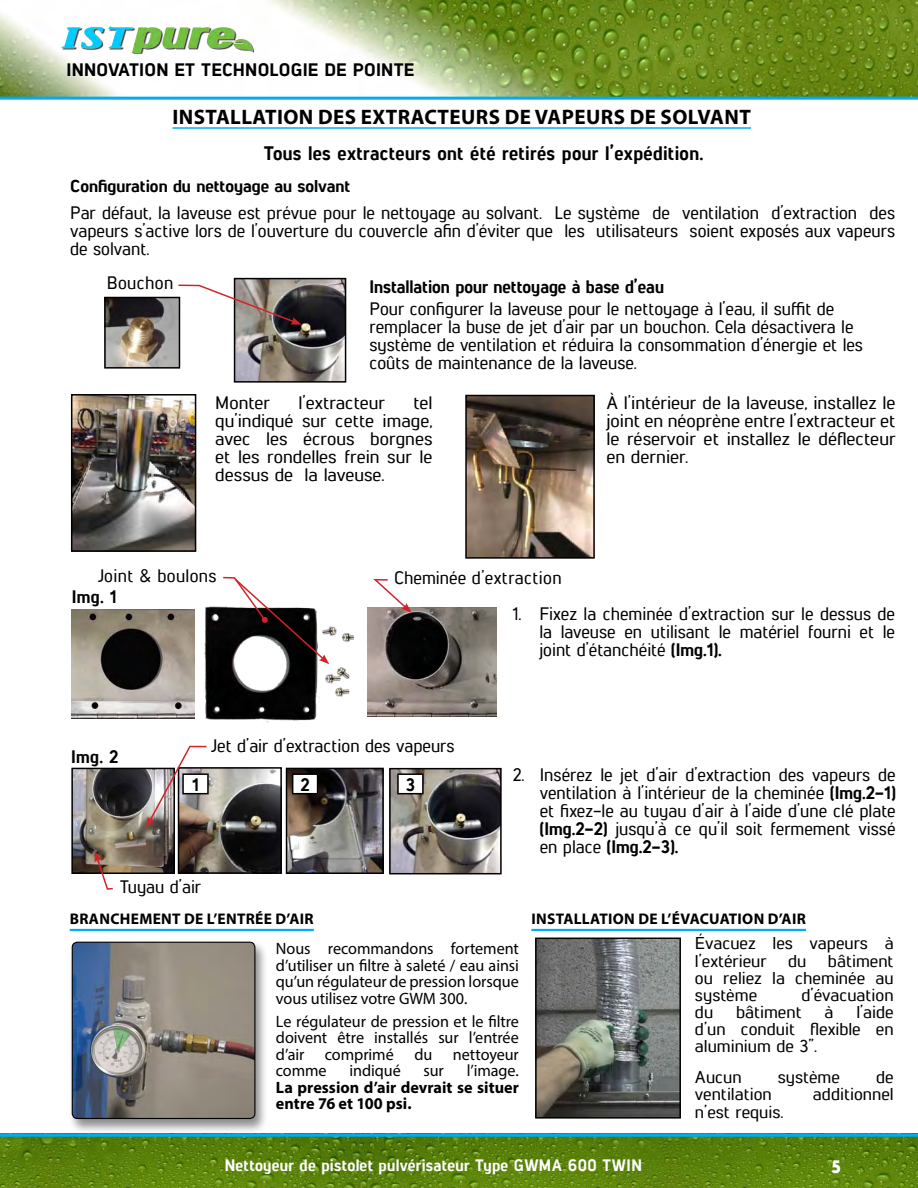
<style>
.page{position:relative;width:918px;height:1188px;background:#fff}
.page>*{position:absolute;margin:0;border:0;box-sizing:border-box;transform-origin:0 0}
.t1{font:700 21px "Myriad Pro";letter-spacing:.02em;color:#000}
.t2{font:19.5px "Lintel Regular 6";color:#000}
.t3{font:18px/18px "Lintel Regular 5";color:#000;text-align:justify}
.t4{font:18px/18px "Lintel Regular 5";color:#000;text-align:justify;scale:1.06 1}
.t5{font:18px/18px "Lintel Regular 5";color:#000;text-align:justify;scale:1.05 1}
.t6{font:18px "Lintel Regular 6";letter-spacing:.01em;color:#000}
.t7{font:18px "Lintel Regular 6";letter-spacing:.01em;color:#000;scale:1.05 1}
.t8{font:18px "Lintel Regular 5";letter-spacing:.02em;color:#000}
.t9{font:18px "Lintel Regular 3";color:#fff}
.t10{font:17.1px/17.1px "Lintel Regular 5";color:#000;text-align:justify;scale:1.05 1}
.t11{font:17.1px "Lintel Regular 6";color:#000;scale:1.05 1}
.t12{font:16.5px/16.5px "Myriad Pro";letter-spacing:-.005em;color:#000;text-align:justify}
.t13{font:16.5px "Lintel Regular 6";letter-spacing:.02em;color:#fff}
.t14{font:700 16.5px/16.5px "Myriad Pro";letter-spacing:.005em;color:#000}
.t15{font:700 15.45px "Myriad Pro";letter-spacing:.02em;color:#000}
.s1{font-family:"Lintel Regular 6"}
.s2{font-family:"Lintel Regular 5"}
</style>
<div class="page">
<img style="left:0;top:0;width:918px;height:97px">
<div style="left:63px;top:28px;width:191px;height:26px;background:#fefefe"></div>
<img style="left:62px;top:27px;width:191px;height:25px">
<img style="left:0;top:1137px;width:918px;height:51px">
<hr style="left:0;top:97px;width:918px;height:3px;background:#00aeef">
<hr style="left:0;top:1134px;width:918px;height:3px;background:#00aeef">
<hr style="left:173px;top:127px;width:578px;height:2px;background:#00aeef">
<img style="left:392px;top:771px;width:107px;height:100px">
<div style="left:389px;top:768px;width:113px;height:106px;border:2px solid #000"></div>
<img style="left:74px;top:771px;width:98px;height:100px">
<div style="left:71px;top:768px;width:104px;height:106px;border:2px solid #000"></div>
<img style="left:181px;top:770px;width:98px;height:101px">
<div style="left:178px;top:767px;width:104px;height:107px;border:2px solid #000"></div>
<img style="left:289px;top:771px;width:92px;height:100px">
<div style="left:286px;top:768px;width:98px;height:106px;border:2px solid #000"></div>
<div style="left:182px;top:773px;width:27px;height:21px;border:2px solid #000"></div>
<div style="left:293px;top:774px;width:25px;height:20px;background:#fff"></div>
<div style="left:292px;top:773px;width:26px;height:21px;border:2px solid #000"></div>
<div style="left:398px;top:774px;width:25px;height:20px;background:#fff"></div>
<div style="left:397px;top:773px;width:27px;height:21px;border:2px solid #000"></div>
<img style="left:146px;top:745px;width:62px;height:83px">
<svg style="left:95px;top:851px;width:19px;height:39px"></svg>
<img style="left:368px;top:608px;width:128px;height:109px">
<img style="left:193px;top:606px;width:161px;height:117px">
<img style="left:72px;top:610px;width:122px;height:109px">
<svg style="left:222px;top:576px;width:107px;height:88px"></svg>
<svg style="left:371px;top:579px;width:41px;height:34px"></svg>
<img style="left:237px;top:281px;width:106px;height:99px">
<div style="left:234px;top:278px;width:112px;height:105px;border:2px solid #000"></div>
<svg style="left:177px;top:284px;width:125px;height:41px"></svg>
<img style="left:107px;top:300px;width:70px;height:66px">
<div style="left:104px;top:297px;width:76px;height:72px;border:2px solid #000"></div>
<hr style="left:70px;top:929px;width:244px;height:2px;background:#00aeef">
<hr style="left:531px;top:929px;width:275px;height:2px;background:#00aeef">
<div style="left:68px;top:940px;width:201px;height:194px;background:#8a8c8e;opacity:.97"></div>
<svg style="left:72px;top:942px;width:183px;height:176px;background:#828181"></svg>
<img style="left:74px;top:397px;width:119px;height:152px">
<div style="left:71px;top:394px;width:125px;height:158px;border:2px solid #000"></div>
<img style="left:468px;top:398px;width:124px;height:158px">
<div style="left:465px;top:395px;width:130px;height:164px;border:2px solid #000"></div>
<img style="left:538px;top:941px;width:140px;height:175px">
<div style="left:535px;top:938px;width:146px;height:181px;border:2px solid #000"></div>
<p class="t7" style="left:67px;top:57px;width:333px">Innovation et technologie de pointe</p>
<p class="t1" style="left:173px;top:103px;width:576px">INSTALLATION DES EXTRACTEURS DE VAPEURS DE SOLVANT</p>
<p class="t2" style="left:264px;top:139px;width:441px">Tous les extracteurs ont été retirés pour l’expédition.</p>
<p class="t11" style="left:70px;top:174px;width:268px">Configuration du nettoyage au solvant</p>
<p class="t3" style="left:70px;top:203px;width:827px">Par défaut, la laveuse est prévue pour le nettoyage au solvant. Le système de ventilation d’extraction des vapeurs s’active lors de l’ouverture du couvercle afin d’éviter que les utilisateurs soient exposés aux vapeurs de solvant.</p>
<p class="t3" style="left:107px;top:273px;width:68px">Bouchon</p>
<p class="t6" style="left:369px;top:274px;width:296px">Installation pour nettoyage à base d’eau</p>
<p class="t3" style="left:369px;top:299px;width:495px;text-align:left">Pour configurer la laveuse pour le nettoyage à l’eau, il suffit de remplacer la buse de jet d’air par un bouchon. Cela désactivera le système de ventilation et réduira la consommation d’énergie et les coûts de maintenance de la laveuse.</p>
<p class="t5" style="left:215px;top:392px;width:208px;text-indent:198px">tel qu’indiqué sur cette image, avec les écrous borgnes et les rondelles frein sur le dessus de la laveuse.</p>
<p class="t4" style="left:606px;top:392px;width:274px">À l’intérieur de la laveuse, installez le joint en néoprène entre l’extracteur et le réservoir et installez le déflecteur en dernier.</p>
<p class="t5" style="left:215px;top:392px;width:54px">Monter</p>
<p class="t5" style="left:299px;top:392px;width:84px">l’extracteur</p>
<p class="t8" style="left:98px;top:564px;width:121px">Joint &amp; boulons</p>
<p class="t3" style="left:394px;top:568px;width:169px">Cheminée d’extraction</p>
<p class="t6" style="left:72px;top:584px;width:47px">Img. 1</p>
<p class="t6" style="left:71px;top:743px;width:49px">Img. 2</p>
<p class="t3" style="left:211px;top:735px;width:245px">Jet d’air d’extraction des vapeurs</p>
<p class="t6" style="left:192px;top:772px;width:8px">1</p>
<p class="t6" style="left:301px;top:772px;width:11px">2</p>
<p class="t6" style="left:406px;top:772px;width:11px">3</p>
<p class="t3" style="left:120px;top:877px;width:83px">Tuyau d’air</p>
<p class="t3" style="left:539px;top:603px;width:357px;text-indent:-27px">1. Fixez la cheminée d’extraction sur le dessus de la laveuse en utilisant le matériel fourni et le joint d’étanchéité <span class="s1">(Img.1).</span></p>
<p class="t3" style="left:540px;top:765px;width:357px;text-indent:-27px">2. Insérez le jet d’air d’extraction des vapeurs de ventilation à l’intérieur de la cheminée <span class="s1">(Img.2-1) </span>et fixez-le au tuyau d’air à l’aide d’une clé plate <span class="s1">(Img.2-2)</span> jusqu’à ce qu’il soit fermement vissé</p>
<p class="t6" style="left:540px;top:834px;width:140px"><span class="s2">en place</span> (Img.2-3).</p>
<p class="t15" style="left:70px;top:909px;width:245px">BRANCHEMENT DE L’ENTRÉE D’AIR</p>
<p class="t15" style="left:531px;top:909px;width:276px">INSTALLATION DE L’ÉVACUATION D’AIR</p>
<p class="t12" style="left:276px;top:940px;width:245px">Nous recommandons fortement d’utiliser un filtre à saleté / eau ainsi qu’un régulateur de pression lorsque vous utilisez votre GWM 300.</p>
<p class="t12" style="left:276px;top:1013px;width:245px">Le régulateur de pression et le filtre doivent être installés sur l’entrée d’air comprimé du nettoyeur comme</p>
<p class="t10" style="left:695px;top:934px;width:191px">Évacuez les vapeurs à l’extérieur</p>
<p class="t10" style="left:695px;top:951px;width:191px;text-indent:133px">bâtiment ou reliez la cheminée au système</p>
<p class="t10" style="left:788px;top:951px;width:19px">du</p>
<p class="t10" style="left:802px;top:985px;width:89px">d’évacuation</p>
<p class="t10" style="left:695px;top:1002px;width:191px;text-indent:161px">l’aide d’un conduit flexible en aluminium de 3”.</p>
<p class="t10" style="left:695px;top:1067px;width:46px">Aucun</p>
<p class="t10" style="left:778px;top:1067px;width:61px">système</p>
<p class="t10" style="left:876px;top:1067px;width:18px">de</p>
<p class="t10" style="left:695px;top:1084px;width:75px">ventilation</p>
<p class="t10" style="left:813px;top:1084px;width:78px">additionnel</p>
<p class="t10" style="left:695px;top:1102px;width:86px">n’est requis.</p>
<p class="t10" style="left:695px;top:1002px;width:19px">du</p>
<p class="t10" style="left:736px;top:1002px;width:64px">bâtiment</p>
<p class="t10" style="left:825px;top:1002px;width:10px">à</p>
<p class="t12" style="left:350px;top:1062px;width:53px">indiqué</p>
<p class="t12" style="left:424px;top:1062px;width:22px">sur</p>
<p class="t12" style="left:467px;top:1062px;width:54px">l’image.</p>
<p class="t14" style="left:276px;top:1078px;width:245px">LA PRESSION D’AIR DEVRAIT SE SITUER<br>ENTRE 76 ET 100 PSI.</p>
<p class="t13" style="left:225px;top:1153px;width:417px">Nettoyeur de pistolet pulvérisateur Type GWMA 600 twin</p>
<p class="t9" style="left:831px;top:1154px;width:11px">5</p>
</div>
